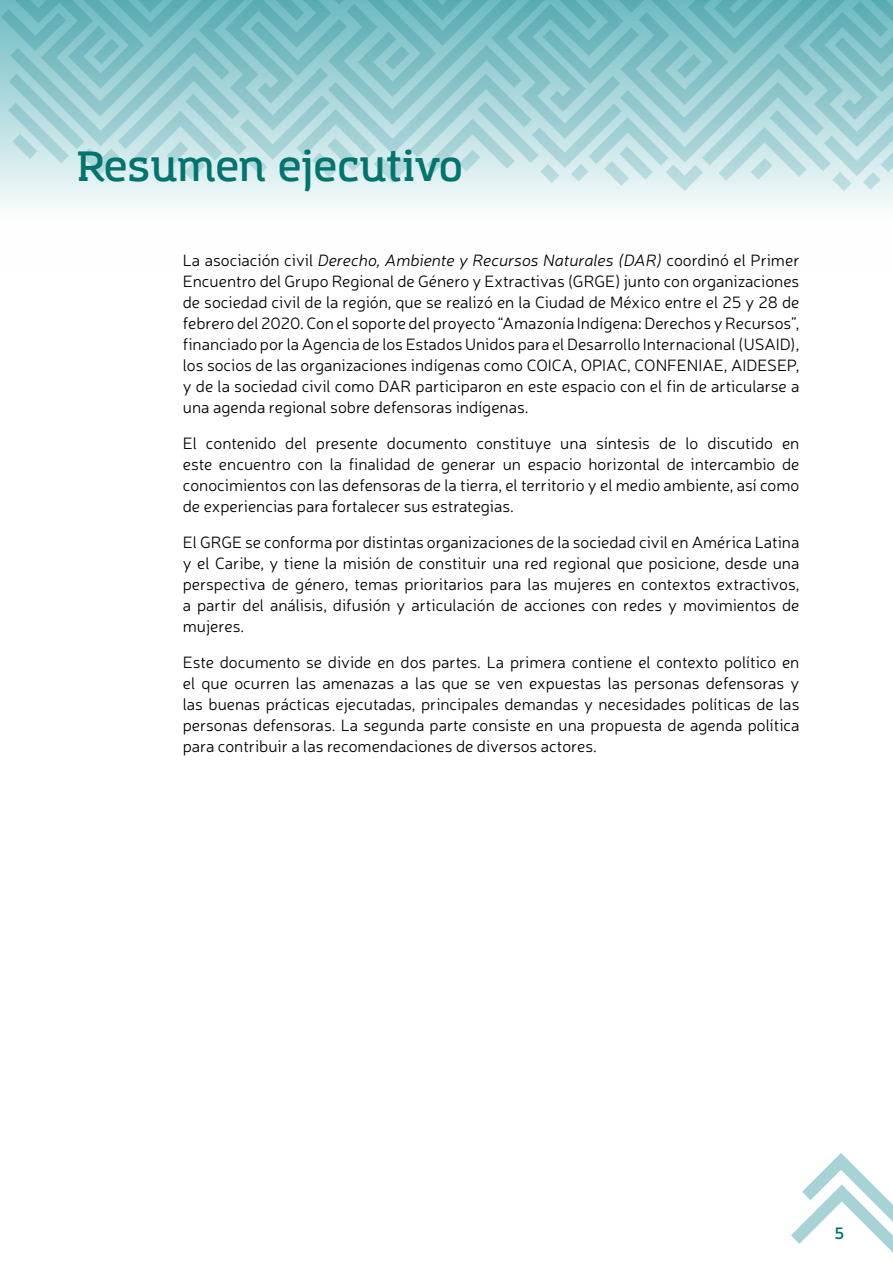
<style>
.page{position:relative;width:893px;height:1263px;background:#fff}
.page>*{position:absolute;margin:0;border:0;box-sizing:border-box;transform-origin:0 0}
.t1{font:600 42px "Amazing Grotesk";color:#00746d}
.t2{font:300 16.5px/21px "Neris";color:#000;text-align:justify}
.t3{font:600 16.5px "Neris";color:#00746d}
.s1{font-style:italic}
</style>
<div class="page">
<div style="left:0;top:0;width:893px;height:270px;background:linear-gradient(to right,#fafcfc,#fafcfc)"></div>
<svg style="left:1px;top:0;width:892px;height:191px"></svg>
<svg style="left:791px;top:1153px;width:102px;height:100px"></svg>
<h1 class="t1" style="left:77px;top:141px;width:387px">Resumen ejecutivo</h1>
<p class="t2" style="left:183px;top:249px;width:618px">La asociación civil <span class="s1">Derecho, Ambiente y Recursos Naturales (DAR)</span> coordinó el Primer Encuentro del Grupo Regional de Género y Extractivas (GRGE) junto con organizaciones de sociedad civil de la región, que se realizó en la Ciudad de México entre el 25 y 28 de febrero del 2020. Con el soporte del proyecto “Amazonía Indígena: Derechos y Recursos”, financiado por la Agencia de los Estados Unidos para el Desarrollo Internacional (USAID), los socios de las organizaciones indígenas como COICA, OPIAC, CONFENIAE, AIDESEP, y de la sociedad civil como DAR participaron en este espacio con el fin de articularse a una agenda regional sobre defensoras indígenas.</p>
<p class="t2" style="left:183px;top:432px;width:618px">El contenido del presente documento constituye una síntesis de lo discutido en este encuentro con la finalidad de generar un espacio horizontal de intercambio de conocimientos con las defensoras de la tierra, el territorio y el medio ambiente, así como de experiencias para fortalecer sus estrategias.</p>
<p class="t2" style="left:183px;top:531px;width:618px">El GRGE se conforma por distintas organizaciones de la sociedad civil en América Latina y el Caribe, y tiene la misión de constituir una red regional que posicione, desde una perspectiva de género, temas prioritarios para las mujeres en contextos extractivos, a partir del análisis, difusión y articulación de acciones con redes y movimientos de mujeres.</p>
<p class="t2" style="left:183px;top:651px;width:618px">Este documento se divide en dos partes. La primera contiene el contexto político en el que ocurren las amenazas a las que se ven expuestas las personas defensoras y las buenas prácticas ejecutadas, principales demandas y necesidades políticas de las personas defensoras. La segunda parte consiste en una propuesta de agenda política para contribuir a las recomendaciones de diversos actores.</p>
<p class="t3" style="left:835px;top:1221px;width:11px">5</p>
</div>
